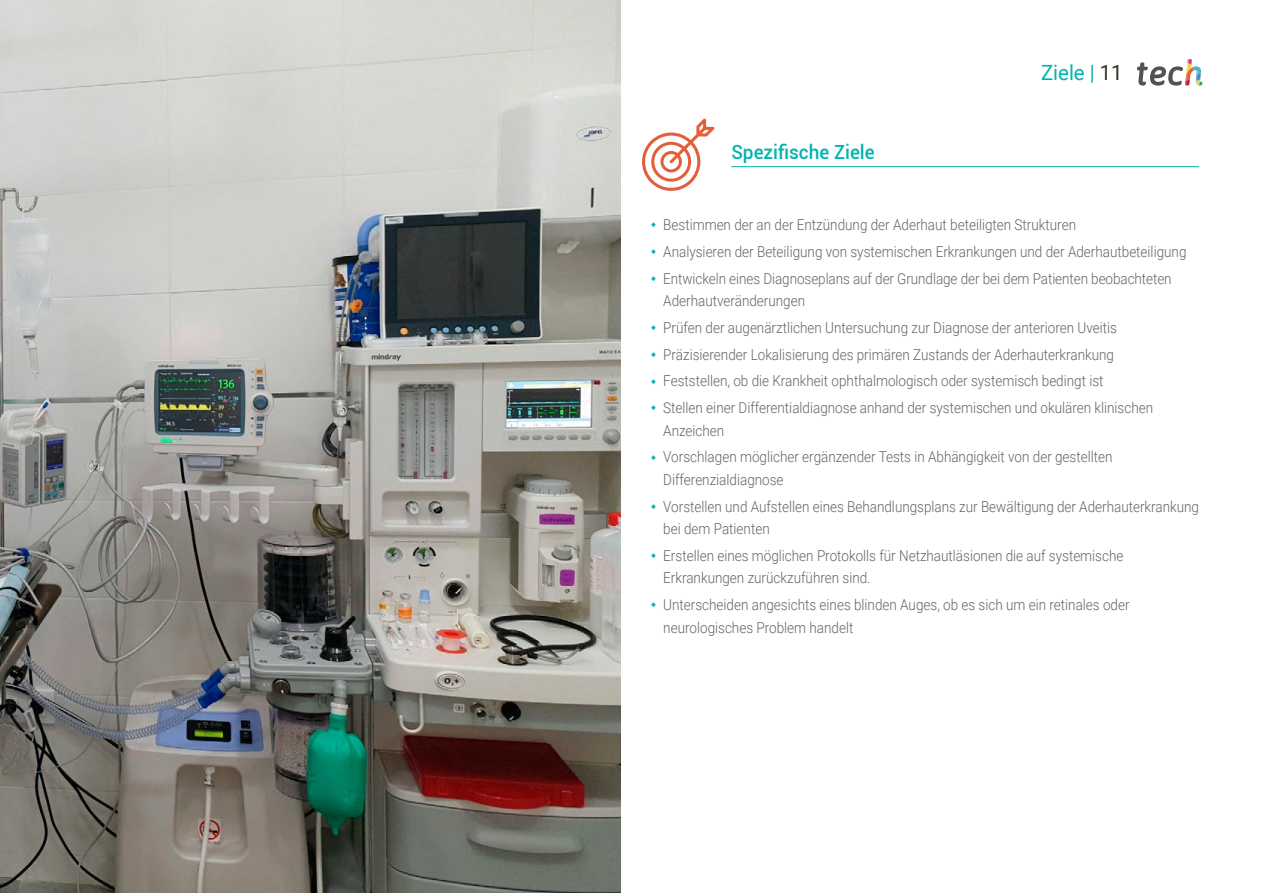
<style>
.page{position:relative;width:1263px;height:893px;background:#fff}
.page>*{position:absolute;margin:0;border:0;box-sizing:border-box;transform-origin:0 0}
.t1{font:21px "Roboto";color:#00b4b0}
.t2{font:500 19.5px "Roboto";color:#00b4b0}
.t3{font:300 15px/26.7px "Roboto";color:#61646a;scale:.9 1}
.s1{color:#312e20}
</style>
<div class="page">
<hr style="left:731px;top:166px;width:468px;height:1px;background:#00b4b0">
<svg style="left:642px;top:118px;width:72px;height:73px"></svg>
<svg style="left:1137px;top:59px;width:65px;height:27px"></svg>
<img style="left:0;top:0;width:621px;height:893px">
<h2 class="t2" style="left:731px;top:138px;width:145px">Spezifische Ziele</h2>
<h1 class="t1" style="left:1041px;top:57px;width:83px">Ziele | <span class="s1">11</span></h1>
<p class="t3" style="left:663px;top:211px;width:583px">Bestimmen der an der Entzündung der Aderhaut beteiligten Strukturen<br>Analysieren der Beteiligung von systemischen Erkrankungen und der Aderhautbeteiligung<br>Entwickeln eines Diagnoseplans auf der Grundlage der bei dem Patienten beobachteten</p>
<p class="t3" style="left:663px;top:287px;width:546px">Aderhautveränderungen<br>Prüfen der augenärztlichen Untersuchung zur Diagnose der anterioren Uveitis Präzisierender Lokalisierung des primären Zustands der Aderhauterkrankung Feststellen, ob die Krankheit ophthalmologisch oder systemisch bedingt ist<br>Stellen einer Differentialdiagnose anhand der systemischen und okulären klinischen</p>
<p class="t3" style="left:663px;top:416px;width:501px">Anzeichen<br>Vorschlagen möglicher ergänzender Tests in Abhängigkeit von der gestellten</p>
<p class="t3" style="left:663px;top:466px;width:597px">Differenzialdiagnose<br>Vorstellen und Aufstellen eines Behandlungsplans zur Bewältigung der Aderhauterkrankung</p>
<p class="t3" style="left:663px;top:515px;width:513px">bei dem Patienten<br>Erstellen eines möglichen Protokolls für Netzhautläsionen die auf systemische</p>
<p class="t3" style="left:663px;top:564px;width:520px">Erkrankungen zurückzuführen sind.<br>Unterscheiden angesichts eines blinden Auges, ob es sich um ein retinales oder</p>
<p class="t3" style="left:663px;top:613px;width:213px">neurologisches Problem handelt</p>
</div>
